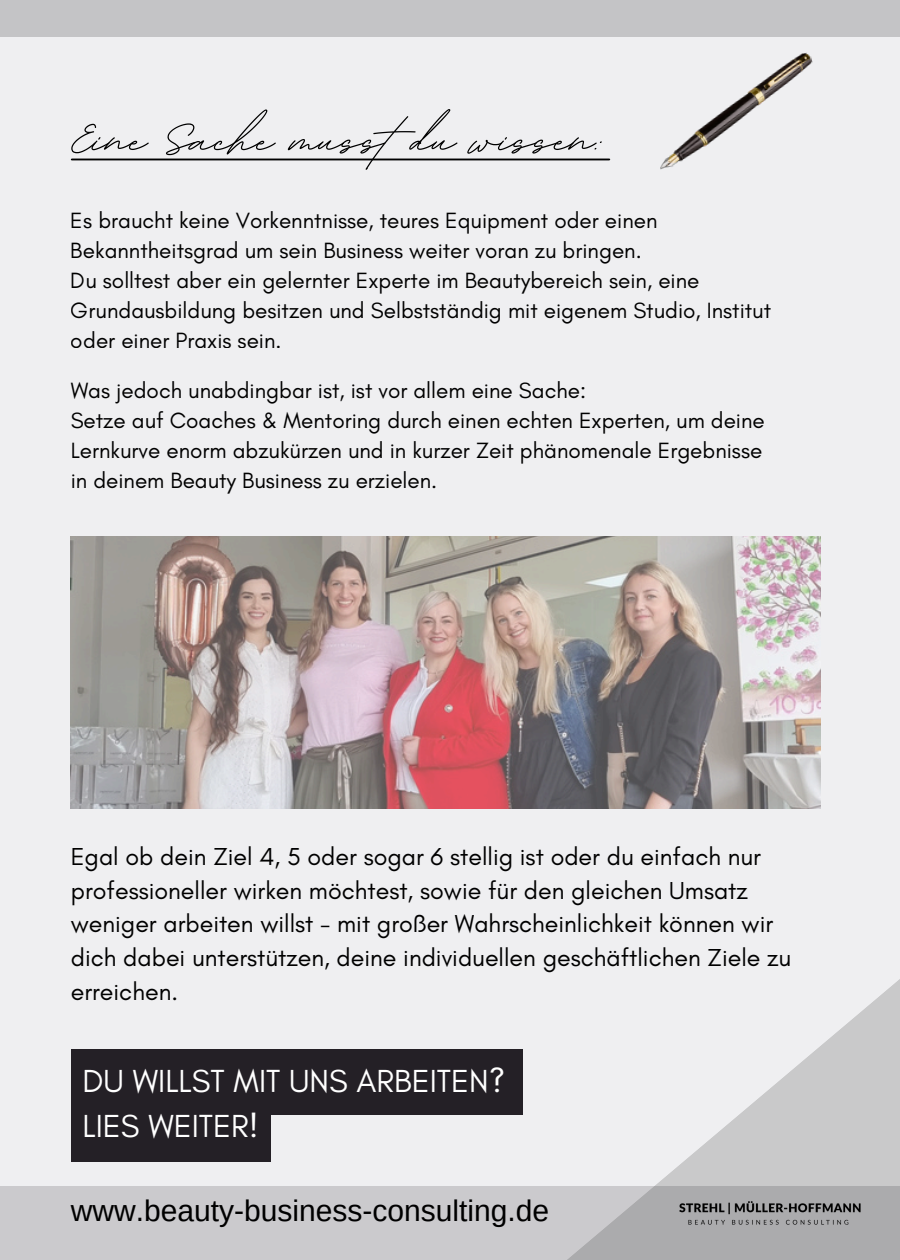
<style>
.page{position:relative;width:900px;height:1260px;background:#efeff1}
.page>*{position:absolute;margin:0;border:0;box-sizing:border-box;transform-origin:0 0}
.t1{font:700 78.75px "BD Script";color:#000}
.t2{font:32.5px/45px "Glacial Indifference";color:#fff}
.t3{font:30px "Arimo";color:#000}
.t4{font:25px/33.8px "Glacial Indifference";color:#000}
.t5{font:22.5px/30px "Glacial Indifference";color:#000}
</style>
<div class="page">
<svg style="left:232px;top:979px;width:668px;height:208px"></svg>
<div style="left:0;top:0;width:900px;height:36px;background:#c4c4c6"></div>
<hr style="left:72px;top:159px;width:537px;height:1px;background:#000">
<img style="left:71px;top:537px;width:750px;height:272px">
<div style="left:71px;top:1049px;width:452px;height:112px;background:#242026"></div>
<div style="left:271px;top:1116px;width:323px;height:62px;background:#efeff1"></div>
<img style="left:660px;top:52px;width:153px;height:118px">
<svg style="left:0;top:1187px;width:900px;height:73px;background:#c8c7ca"></svg>
<img style="left:655px;top:1167px;width:231px;height:92px">
<p class="t1" style="left:71px;top:88px;width:535px">Eine Sache musst du wissen:</p>
<p class="t5" style="left:71px;top:205px;width:702px">Es braucht keine Vorkenntnisse, teures Equipment oder einen Bekanntheitsgrad um sein Business weiter voran zu bringen.<br>Du solltest aber ein gelernter Experte im Beautybereich sein, eine Grundausbildung besitzen und Selbstständig mit eigenem Studio, Institut oder einer Praxis sein.</p>
<p class="t5" style="left:71px;top:375px;width:696px">Was jedoch unabdingbar ist, ist vor allem eine Sache:<br>Setze auf Coaches &amp; Mentoring durch einen echten Experten, um deine Lernkurve enorm abzukürzen und in kurzer Zeit phänomenale Ergebnisse in deinem Beauty Business zu erzielen.</p>
<h2 class="t4" style="left:71px;top:839px;width:722px">Egal ob dein Ziel 4, 5 oder sogar 6 stellig ist oder du einfach nur professioneller wirken möchtest, sowie für den gleichen Umsatz weniger arbeiten willst - mit großer Wahrscheinlichkeit können wir dich dabei unterstützen, deine individuellen geschäftlichen Ziele zu erreichen.</h2>
<p class="t2" style="left:83px;top:1058px;width:424px">DU WILLST MIT UNS ARBEITEN?<br>LIES WEITER!</p>
<p class="t3" style="left:71px;top:1194px;width:480px">www.beauty-business-consulting.de</p>
</div>
